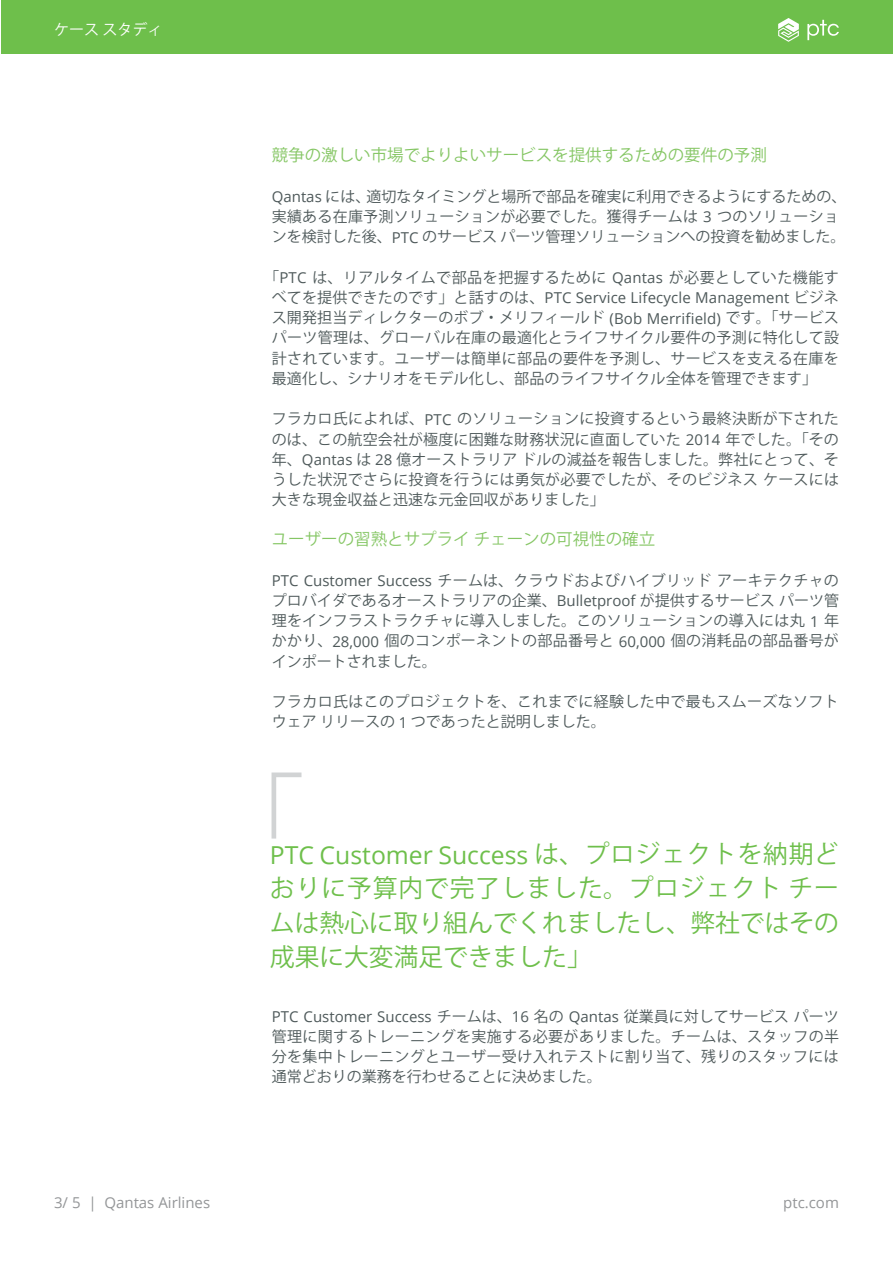
<style>
.page{position:relative;width:893px;height:1263px;background:#fff}
.page>*{position:absolute;margin:0;border:0;box-sizing:border-box;transform-origin:0 0}
.t1{font:90px "Koz Go Pro";color:#d1d3d4}
.t2{font:24.75px/34.5px "Koz Go Pro";color:#6ebf4b;text-align:justify}
.t3{font:24.75px "Open Sans";color:#6ebf4b}
.t4{font:16.5px "Koz Go Pro";color:#85c664}
.t5{font:15px/20.2px "Koz Go Pro";letter-spacing:.015em;color:#4e595a;text-align:justify}
.t6{font:15px "Open Sans";letter-spacing:.01em;color:#4e595a}
.t7{font:15px "Koz Go Pro";letter-spacing:.035em;color:#4e595a}
.t8{font:15px "Open Sans";color:#949698}
.t9{font:15px "Koz Go Pro";color:#fff}
.s1{font-family:"Open Sans"}
.s2{font-family:"Koz Go Pro"}
</style>
<div class="page">
<div style="left:1px;top:1px;width:891px;height:53px;background:#6ebf4b"></div>
<svg style="left:778px;top:18px;width:21px;height:24px"></svg>
<svg style="left:807px;top:20px;width:32px;height:20px"></svg>
<p class="t9" style="left:54px;top:20px;width:110px">ケーススタディ</p>
<p class="t4" style="left:272px;top:144px;width:496px">競争の激しい市場でよりよいサービスを提供するための要件の予測</p>
<p class="t5" style="left:272px;top:186px;width:576px;text-align:left"><span class="s1">Qantas</span> には、適切なタイミングと場所で部品を確実に利用できるようにするための、実績ある在庫予測ソリューションが必要でした。獲得チームは <span class="s1">3</span> つのソリューションを検討した後、<span class="s1">PTC</span> のサービスパーツ管理ソリューションへの投資を勧めました。</p>
<p class="t7" style="left:264px;top:267px;width:576px">「<span class="s1">PTC</span> は、リアルタイムで部品を把握するために <span class="s1">Qantas</span> が必要としていた機能す</p>
<p class="t6" style="left:272px;top:288px;width:569px"><span class="s2">べてを提供できたのです」と話すのは、</span>PTC Service Lifecycle Management <span class="s2">ビジネ</span></p>
<p class="t5" style="left:272px;top:308px;width:569px">ス開発担当ディレクターのボブ・メリフィールド <span class="s1">(Bob Merrifield)</span> です。「サービスパーツ管理は、グローバル在庫の最適化とライフサイクル要件の予測に特化して設計されています。ユーザーは簡単に部品の要件を予測し、サービスを支える在庫を最適化し、シナリオをモデル化し、部品のライフサイクル全体を管理できます」</p>
<p class="t5" style="left:272px;top:409px;width:569px">フラカロ氏によれば、<span class="s1">PTC</span> のソリューションに投資するという最終決断が下されたのは、この航空会社が極度に困難な財務状況に直面していた <span class="s1">2014</span> 年でした。「その年、<span class="s1">Qantas</span> は <span class="s1">28</span> 億オーストラリアドルの減益を報告しました。弊社にとって、そうした状況でさらに投資を行うには勇気が必要でしたが、そのビジネスケースには大きな現金収益と迅速な元金回収がありました」</p>
<p class="t4" style="left:272px;top:528px;width:385px">ユーザーの習熟とサプライチェーンの可視性の確立</p>
<p class="t5" style="left:272px;top:570px;width:569px"><span class="s1">PTC Customer Success</span> チームは、クラウドおよびハイブリッドアーキテクチャのプロバイダであるオーストラリアの企業、<span class="s1">Bulletproof</span> が提供するサービスパーツ管理をインフラストラクチャに導入しました。このソリューションの導入には丸 <span class="s1">1</span> 年かかり、<span class="s1">28,000</span> 個のコンポーネントの部品番号と <span class="s1">60,000</span> 個の消耗品の部品番号がインポートされました。</p>
<p class="t5" style="left:272px;top:692px;width:569px">フラカロ氏はこのプロジェクトを、これまでに経験した中で最もスムーズなソフトウェアリリースの <span class="s1">1</span> つであったと説明しました。</p>
<h1 class="t1" style="left:214px;top:758px;width:91px">「</h1>
<h2 class="t3" style="left:270px;top:838px;width:570px">PTC Customer Success <span class="s2">は、プロジェクトを納期ど</span></h2>
<h2 class="t2" style="left:270px;top:872px;width:570px">おりに予算内で完了しました。プロジェクトチームは熱心に取り組んでくれましたし、弊社ではその成果に大変満足できました」</h2>
<p class="t6" style="left:272px;top:1006px;width:569px">PTC Customer Success <span class="s2">チームは、</span>16 <span class="s2">名の</span> Qantas <span class="s2">従業員に対してサービスパーツ</span></p>
<p class="t5" style="left:272px;top:1027px;width:569px">管理に関するトレーニングを実施する必要がありました。チームは、スタッフの半分を集中トレーニングとユーザー受け入れテストに割り当て、残りのスタッフには通常どおりの業務を行わせることに決めました。</p>
<p class="t8" style="left:54px;top:1192px;width:158px">3/ 5 | Qantas Airlines</p>
<p class="t8" style="left:783px;top:1192px;width:57px">ptc.com</p>
</div>
